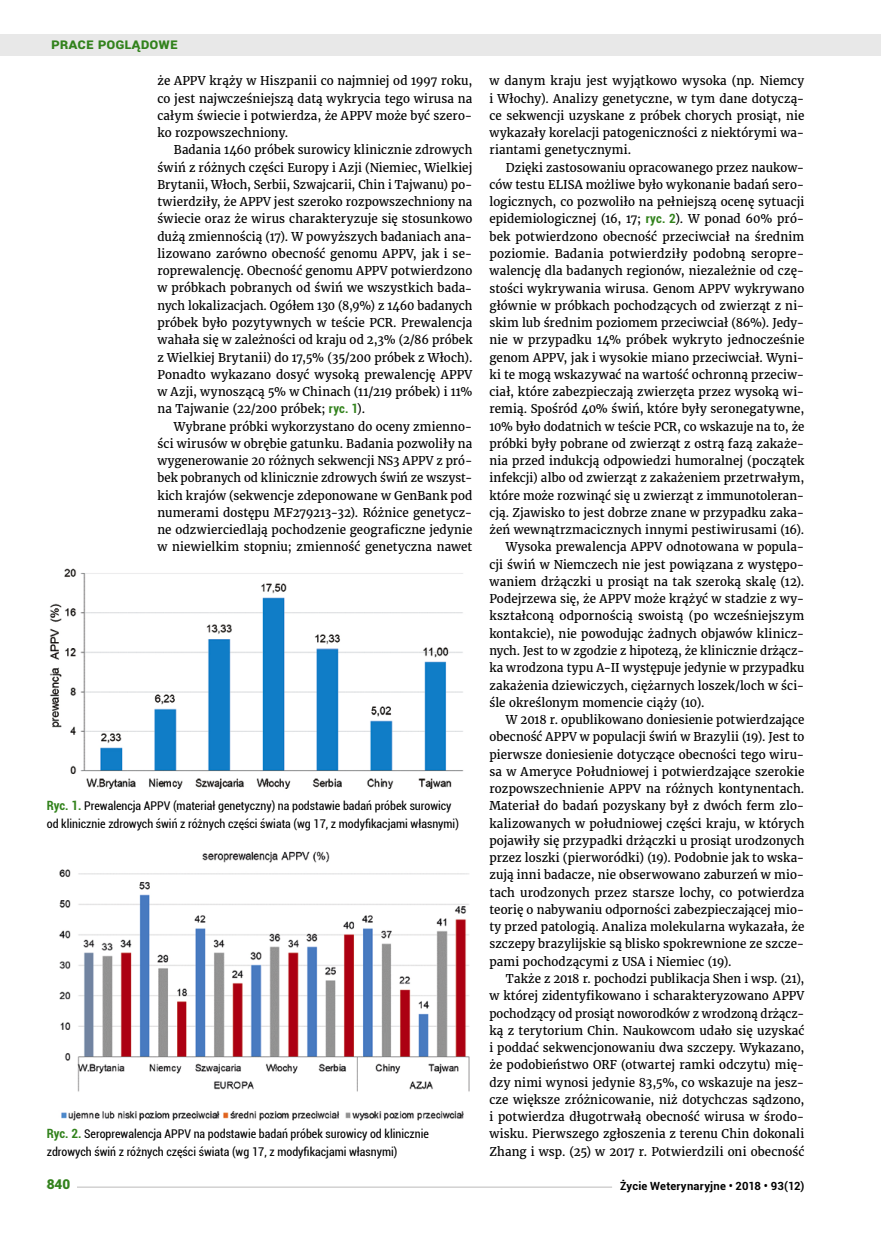
<style>
.page{position:relative;width:881px;height:1234px;background:#fff}
.page>*{position:absolute;margin:0;border:0;box-sizing:border-box;transform-origin:0 0}
.t1{font:700 15px "Roboto";color:#32821c}
.t2{font:900 13.5px "Roboto";color:#32821c}
.t3{font:12px/17.2px "Merriweather";letter-spacing:.01em;color:#000;text-align:justify}
.t4{font:12px/17.2px "Merriweather";letter-spacing:.01em;color:#000;text-align:justify;scale:.96 1}
.t5{font:condensed 12px/17.2px "Roboto";color:#000}
.t6{font:12px "Merriweather";letter-spacing:.01em;color:#000;scale:.95 1}
.t7{font:12px "Merriweather";letter-spacing:.01em;color:#000;scale:.94 1}
.t8{font:700 11.25px "Roboto";letter-spacing:.02em;color:#000}
.s1{font-family:"Roboto";font-weight:700;font-stretch:condensed;font-size:12.75px;color:#32821c}
.s2{font-weight:700;font-size:12.75px;color:#32821c}
</style>
<div class="page">
<img style="left:59px;top:851px;width:411px;height:269px">
<img style="left:49px;top:568px;width:415px;height:221px">
<div style="left:0;top:35px;width:880px;height:21px;background:#e8e8e8"></div>
<hr style="left:47px;top:1186px;width:565px;height:1px;background:#d2d1d1">
<div style="left:47px;top:1178px;width:30px;height:15px;background:#fff"></div>
<p class="t1" style="left:51px;top:33px;width:128px">Prace poglądowe</p>
<p class="t3" style="left:157px;top:72px;width:316px">że APPV krąży w Hiszpanii co najmniej od 1997 roku, co jest najwcześniejszą datą wykrycia tego wirusa na całym świecie i potwierdza, że APPV może być szero&shy;ko rozpowszechniony.</p>
<p class="t4" style="left:157px;top:141px;width:329px;text-indent:16px">Badania 1460 próbek surowicy klinicznie zdrowych świń z różnych części Europy i Azji (Niemiec, Wielkiej Brytanii, Włoch, Serbii, Szwajcarii, Chin i Tajwanu) po&shy;twierdziły, że APPV jest szeroko rozpowszechniony na świecie oraz że wirus charakteryzuje się stosunkowo dużą zmiennością (17). W powyższych badaniach ana&shy;lizowano zarówno obecność genomu APPV, jak i se&shy;roprewalencję. Obecność genomu APPV potwierdzono w próbkach pobranych od świń we wszystkich bada&shy;nych lokalizacjach. Ogółem 130 (8,9%) z 1460 badanych próbek było pozytywnych w teście PCR. Prewalencja wahała się w zależności od kraju od 2,3% (2/86 próbek z Wielkiej Brytanii) do 17,5% (35/200 próbek z Włoch).<br>Ponadto wykazano dosyć wysoką prewalencję APPV w Azji, wynoszącą 5% w Chinach (11/219 próbek) i 11% na Tajwanie (22/200 próbek; <span class="s1">ryc. 1</span>).</p>
<p class="t3" style="left:157px;top:417px;width:316px;text-indent:16px">Wybrane próbki wykorzystano do oceny zmienno&shy;ści wirusów w obrębie gatunku. Badania pozwoliły na wygenerowanie 20 różnych sekwencji NS3 APPV z pró&shy;bek pobranych od klinicznie zdrowych świń ze wszyst&shy;kich krajów (sekwencje zdeponowane w GenBank pod numerami dostępu MF279213-32). Różnice genetycz&shy;ne odzwierciedlają pochodzenie geograficzne jedynie w niewielkim stopniu; zmienność genetyczna nawet</p>
<p class="t5" style="left:47px;top:796px;width:413px"><span class="s2">Ryc. 1.</span> Prewalencja APPV (materiał genetyczny) na podstawie badań próbek surowicy od klinicznie zdrowych świń z różnych części świata (wg 17, z modyfikacjami własnymi)</p>
<p class="t5" style="left:47px;top:1124px;width:383px"><span class="s2">Ryc. 2.</span> Seroprewalencja APPV na podstawie badań próbek surowicy od klinicznie zdrowych świń z różnych części świata (wg 17, z modyfikacjami własnymi)</p>
<p class="t3" style="left:489px;top:72px;width:316px">w danym kraju jest wyjątkowo wysoka (np. Niemcy i Włochy). Analizy genetyczne, w tym dane dotyczą&shy;ce sekwencji uzyskane z próbek chorych prosiąt, nie wykazały korelacji patogeniczności z niektórymi wa&shy;riantami genetycznymi.</p>
<p class="t3" style="left:505px;top:159px;width:300px">Dzięki zastosowaniu opracowanego przez naukow-</p>
<p class="t3" style="left:489px;top:176px;width:316px">ców testu ELISA możliwe było wykonanie badań sero-</p>
<p class="t3" style="left:489px;top:193px;width:316px">logicznych, co pozwoliło na pełniejszą ocenę sytuacji</p>
<p class="t3" style="left:489px;top:210px;width:316px">epidemiologicznej (16, 17; <span class="s1">ryc. 2</span>). W ponad 60% pró-</p>
<p class="t3" style="left:489px;top:228px;width:316px">bek potwierdzono obecność przeciwciał na średnim</p>
<p class="t3" style="left:489px;top:245px;width:316px">poziomie. Badania potwierdziły podobną seropre-</p>
<p class="t3" style="left:489px;top:262px;width:316px">walencję dla badanych regionów, niezależnie od czę-</p>
<p class="t3" style="left:489px;top:279px;width:316px">stości wykrywania wirusa. Genom APPV wykrywano</p>
<p class="t3" style="left:489px;top:297px;width:316px">głównie w próbkach pochodzących od zwierząt z ni-</p>
<p class="t3" style="left:489px;top:314px;width:316px">skim lub średnim poziomem przeciwciał (86%). Jedy-</p>
<p class="t3" style="left:489px;top:331px;width:316px">nie w przypadku 14% próbek wykryto jednocześnie</p>
<p class="t3" style="left:489px;top:348px;width:316px">genom APPV, jak i wysokie miano przeciwciał. Wyni-</p>
<p class="t3" style="left:489px;top:366px;width:316px">ki te mogą wskazywać na wartość ochronną przeciw-</p>
<p class="t3" style="left:489px;top:383px;width:316px">ciał, które zabezpieczają zwierzęta przez wysoką wi-</p>
<p class="t3" style="left:489px;top:400px;width:316px">remią. Spośród 40% świń, które były seronegatywne,</p>
<p class="t4" style="left:489px;top:417px;width:329px">10% było dodatnich w teście PCR, co wskazuje na to, że</p>
<p class="t3" style="left:489px;top:435px;width:316px">próbki były pobrane od zwierząt z ostrą fazą zakaże-</p>
<p class="t3" style="left:489px;top:452px;width:316px">nia przed indukcją odpowiedzi humoralnej (początek</p>
<p class="t3" style="left:489px;top:469px;width:316px">infekcji) albo od zwierząt z zakażeniem przetrwałym,</p>
<p class="t4" style="left:489px;top:486px;width:329px">które może rozwinąć się u zwierząt z immunotoleran-</p>
<p class="t3" style="left:489px;top:504px;width:316px">cją. Zjawisko to jest dobrze znane w przypadku zaka-</p>
<p class="t3" style="left:489px;top:521px;width:316px">żeń wewnątrzmacicznych innymi pestiwirusami (16).</p>
<p class="t3" style="left:505px;top:538px;width:300px">Wysoka prewalencja APPV odnotowana w popula-</p>
<p class="t3" style="left:489px;top:555px;width:316px">cji świń w Niemczech nie jest powiązana z występo-</p>
<p class="t3" style="left:489px;top:573px;width:316px">waniem drżączki u prosiąt na tak szeroką skalę (12).</p>
<p class="t3" style="left:489px;top:590px;width:316px">Podejrzewa się, że APPV może krążyć w stadzie z wy-</p>
<p class="t3" style="left:489px;top:607px;width:316px">kształconą odpornością swoistą (po wcześniejszym</p>
<p class="t3" style="left:489px;top:624px;width:316px">kontakcie), nie powodując żadnych objawów klinicz-</p>
<p class="t6" style="left:489px;top:643px;width:333px">nych. Jest to w zgodzie z hipotezą, że klinicznie drżącz-</p>
<p class="t4" style="left:489px;top:659px;width:329px">ka wrodzona typu A-II występuje jedynie w przypadku</p>
<p class="t3" style="left:489px;top:676px;width:316px">zakażenia dziewiczych, ciężarnych loszek/loch w ści-</p>
<p class="t3" style="left:489px;top:693px;width:216px">śle określonym momencie ciąży (10).</p>
<p class="t4" style="left:505px;top:711px;width:312px">W 2018 r. opublikowano doniesienie potwierdzające</p>
<p class="t4" style="left:489px;top:728px;width:329px">obecność APPV w populacji świń w Brazylii (19). Jest to</p>
<p class="t3" style="left:489px;top:745px;width:316px">pierwsze doniesienie dotyczące obecności tego wiru-</p>
<p class="t3" style="left:489px;top:762px;width:316px">sa w Ameryce Południowej i potwierdzające szerokie</p>
<p class="t3" style="left:489px;top:780px;width:316px">rozpowszechnienie APPV na różnych kontynentach.</p>
<p class="t3" style="left:489px;top:797px;width:316px">Materiał do badań pozyskany był z dwóch ferm zlo-</p>
<p class="t3" style="left:489px;top:814px;width:316px">kalizowanych w południowej części kraju, w których</p>
<p class="t3" style="left:489px;top:831px;width:316px">pojawiły się przypadki drżączki u prosiąt urodzonych</p>
<p class="t3" style="left:489px;top:849px;width:316px">przez loszki (pierworódki) (19). Podobnie jak to wska-</p>
<p class="t3" style="left:489px;top:866px;width:316px">zują inni badacze, nie obserwowano zaburzeń w mio-</p>
<p class="t3" style="left:489px;top:883px;width:316px">tach urodzonych przez starsze lochy, co potwierdza</p>
<p class="t3" style="left:489px;top:900px;width:316px">teorię o nabywaniu odporności zabezpieczającej mio-</p>
<p class="t3" style="left:489px;top:918px;width:316px">ty przed patologią. Analiza molekularna wykazała, że</p>
<p class="t3" style="left:489px;top:935px;width:316px">szczepy brazylijskie są blisko spokrewnione ze szcze-</p>
<p class="t3" style="left:489px;top:952px;width:243px">pami pochodzącymi z USA i Niemiec (19).</p>
<p class="t4" style="left:505px;top:969px;width:312px">Także z 2018 r. pochodzi publikacja Shen i wsp. (21),</p>
<p class="t3" style="left:489px;top:987px;width:316px">w której zidentyfikowano i scharakteryzowano APPV</p>
<p class="t7" style="left:489px;top:1005px;width:336px">pochodzący od prosiąt noworodków z wrodzoną drżącz-</p>
<p class="t3" style="left:489px;top:1021px;width:316px">ką z terytorium Chin. Naukowcom udało się uzyskać</p>
<p class="t3" style="left:489px;top:1038px;width:316px">i poddać sekwencjonowaniu dwa szczepy. Wykazano,</p>
<p class="t3" style="left:489px;top:1056px;width:316px">że podobieństwo ORF (otwartej ramki odczytu) mię-</p>
<p class="t3" style="left:489px;top:1073px;width:316px">dzy nimi wynosi jedynie 83,5%, co wskazuje na jesz-</p>
<p class="t3" style="left:489px;top:1090px;width:316px">cze większe zróżnicowanie, niż dotychczas sądzono,</p>
<p class="t3" style="left:489px;top:1107px;width:316px">i potwierdza długotrwałą obecność wirusa w środo-</p>
<p class="t3" style="left:489px;top:1125px;width:316px">wisku. Pierwszego zgłoszenia z terenu Chin dokonali</p>
<p class="t3" style="left:489px;top:1142px;width:316px">Zhang i wsp. (25) w 2017 r. Potwierdzili oni obecność</p>
<p class="t2" style="left:47px;top:1174px;width:25px">840</p>
<p class="t8" style="left:620px;top:1177px;width:186px">Życie Weterynaryjne • 2018 • 93(12)</p>
</div>
